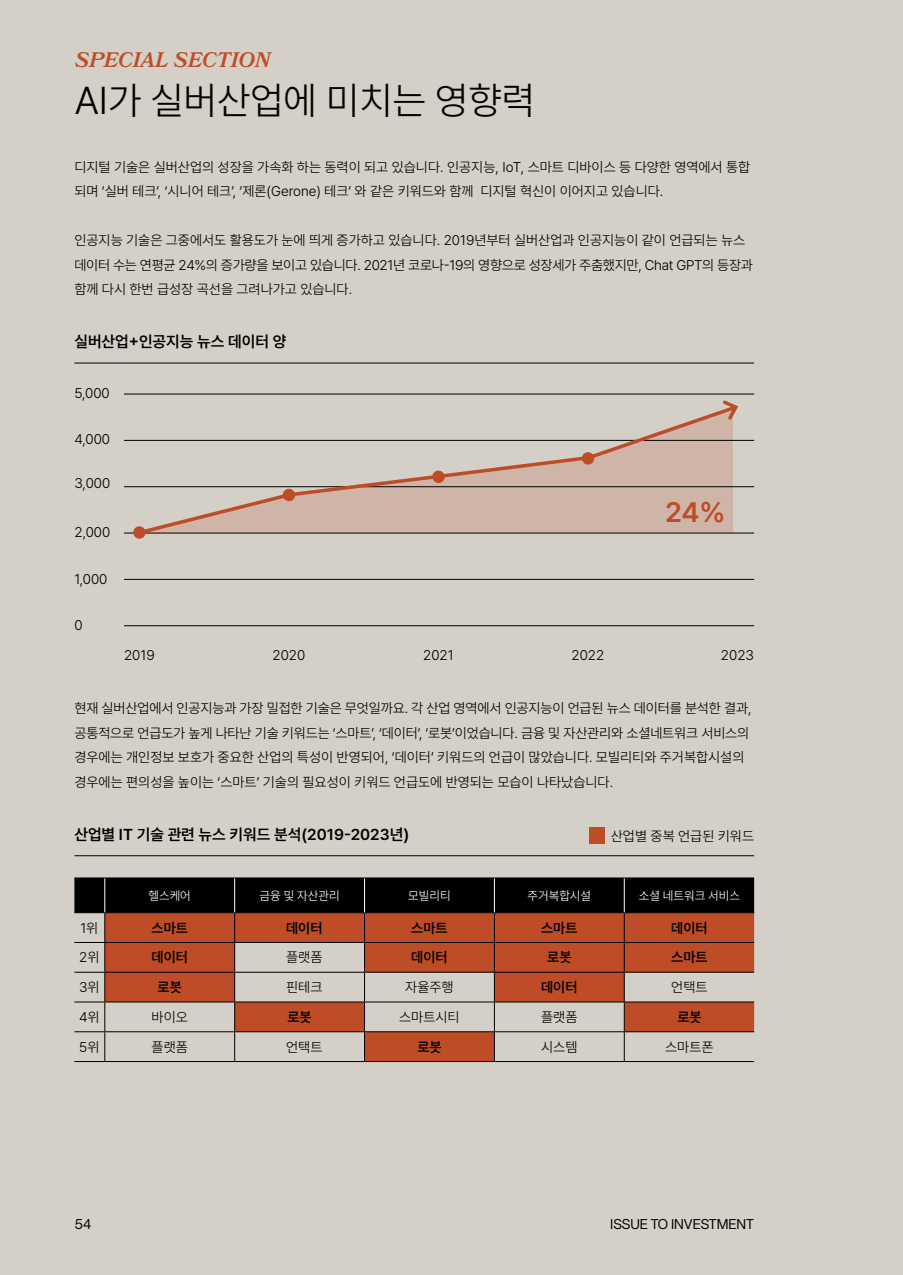
<style>
.page{position:relative;width:903px;height:1275px;background:#d4cfc7}
.page>*{position:absolute;margin:0;border:0;box-sizing:border-box;transform-origin:0 0}
.t1{font:300 38.5px "Pretendard";color:#000}
.t2{font:600 28px "Pretendard";color:#be4c26}
.t3{font:italic 600 21px "Bookmania";color:#be4c26}
.t4{font:600 15.75px "Pretendard";color:#000}
.t5{font:300 14px/24.5px "Pretendard";color:#000}
.t6{font:600 14px "Pretendard";color:#000}
.t7{font:14px "Elza";color:#000}
.t8{font:300 12.25px "Pretendard";color:#fff}
</style>
<div class="page">
<hr style="left:74px;top:363px;width:680px;height:1px;background:#000">
<hr style="left:124px;top:579px;width:630px;height:1px;background:#000">
<hr style="left:124px;top:533px;width:630px;height:1px;background:#000">
<hr style="left:124px;top:625px;width:630px;height:1px;background:#000">
<hr style="left:124px;top:486px;width:630px;height:1px;background:#000">
<hr style="left:124px;top:440px;width:630px;height:1px;background:#000">
<hr style="left:124px;top:394px;width:630px;height:1px;background:#000">
<svg style="left:136px;top:410px;width:604px;height:124px"></svg>
<svg style="left:720px;top:400px;width:20px;height:23px"></svg>
<div style="left:133px;top:526px;width:13px;height:13px;background:#be4c26;border-radius:50%"></div>
<div style="left:283px;top:489px;width:12px;height:12px;background:#be4c26;border-radius:50%"></div>
<div style="left:432px;top:471px;width:13px;height:12px;background:#be4c26;border-radius:50%"></div>
<div style="left:582px;top:452px;width:12px;height:13px;background:#be4c26;border-radius:50%"></div>
<hr style="left:74px;top:855px;width:680px;height:1px;background:#000">
<hr style="left:74px;top:1061px;width:31px;height:1px;background:#000">
<hr style="left:105px;top:1061px;width:130px;height:1px;background:#000">
<hr style="left:235px;top:1061px;width:129px;height:1px;background:#000">
<hr style="left:364px;top:1061px;width:130px;height:1px;background:#000">
<hr style="left:494px;top:1061px;width:130px;height:1px;background:#000">
<hr style="left:624px;top:1061px;width:130px;height:1px;background:#000">
<hr style="left:74px;top:877px;width:31px;height:1px;background:#000">
<hr style="left:105px;top:877px;width:130px;height:1px;background:#000">
<hr style="left:235px;top:877px;width:129px;height:1px;background:#000">
<hr style="left:364px;top:877px;width:130px;height:1px;background:#000">
<hr style="left:494px;top:877px;width:130px;height:1px;background:#000">
<hr style="left:624px;top:877px;width:130px;height:1px;background:#000">
<svg style="left:74px;top:878px;width:680px;height:183px"></svg>
<hr style="left:494px;top:878px;width:1px;height:34px;background:#fff">
<hr style="left:624px;top:878px;width:1px;height:34px;background:#fff">
<div style="left:589px;top:827px;width:16px;height:17px;background:#be4c26"></div>
<h3 class="t3" style="left:75px;top:48px;width:197px">SPECIAL SECTION</h3>
<h1 class="t1" style="left:75px;top:74px;width:462px">AI가 실버산업에 미치는 영향력</h1>
<p class="t5" style="left:74px;top:154px;width:677px">디지털 기술은 실버산업의 성장을 가속화 하는 동력이 되고 있습니다. 인공지능, IoT, 스마트 디바이스 등 다양한 영역에서 통합 되며 ‘실버 테크’, ‘시니어 테크’, ‘제론(Gerone) 테크’ 와 같은 키워드와 함께 디지털 혁신이 이어지고 있습니다.</p>
<p class="t5" style="left:74px;top:228px;width:680px">인공지능 기술은 그중에서도 활용도가 눈에 띄게 증가하고 있습니다. 2019년부터 실버산업과 인공지능이 같이 언급되는 뉴스 데이터 수는 연평균 24%의 증가량을 보이고 있습니다. 2021년 코로나-19의 영향으로 성장세가 주춤했지만, Chat GPT의 등장과 함께 다시 한번 급성장 곡선을 그려나가고 있습니다.</p>
<p class="t4" style="left:74px;top:330px;width:213px">실버산업+인공지능 뉴스 데이터 양</p>
<p class="t5" style="left:74px;top:381px;width:37px">5,000</p>
<p class="t5" style="left:74px;top:427px;width:37px">4,000</p>
<p class="t5" style="left:74px;top:471px;width:37px">3,000</p>
<p class="t5" style="left:74px;top:520px;width:37px">2,000</p>
<p class="t5" style="left:74px;top:566px;width:34px">1,000</p>
<p class="t5" style="left:74px;top:612px;width:10px">0</p>
<p class="t5" style="left:124px;top:642px;width:32px">2019</p>
<p class="t5" style="left:272px;top:642px;width:34px">2020</p>
<p class="t5" style="left:423px;top:642px;width:32px">2021</p>
<p class="t5" style="left:571px;top:642px;width:34px">2022</p>
<p class="t5" style="left:721px;top:642px;width:35px">2023</p>
<h2 class="t2" style="left:665px;top:491px;width:62px">24%</h2>
<p class="t5" style="left:74px;top:696px;width:678px">현재 실버산업에서 인공지능과 가장 밀접한 기술은 무엇일까요. 각 산업 영역에서 인공지능이 언급된 뉴스 데이터를 분석한 결과, 공통적으로 언급도가 높게 나타난 기술 키워드는 ‘스마트’, ‘데이터’, ‘로봇’이었습니다. 금융 및 자산관리와 소셜네트워크 서비스의 경우에는 개인정보 보호가 중요한 산업의 특성이 반영되어, ‘데이터’ 키워드의 언급이 많았습니다. 모빌리티와 주거복합시설의 경우에는 편의성을 높이는 ‘스마트’ 기술의 필요성이 키워드 언급도에 반영되는 모습이 나타났습니다.</p>
<p class="t4" style="left:74px;top:823px;width:336px">산업별 IT 기술 관련 뉴스 키워드 분석(2019-2023년)</p>
<p class="t5" style="left:611px;top:823px;width:145px">산업별 중복 언급된 키워드</p>
<p class="t8" style="left:149px;top:887px;width:44px">헬스케어</p>
<p class="t8" style="left:260px;top:887px;width:81px">금융 및 자산관리</p>
<p class="t8" style="left:408px;top:887px;width:44px">모빌리티</p>
<p class="t8" style="left:527px;top:887px;width:65px">주거복합시설</p>
<p class="t8" style="left:639px;top:887px;width:103px">소셜 네트워크 서비스</p>
<p class="t5" style="left:80px;top:915px;width:20px">1위</p>
<p class="t6" style="left:152px;top:917px;width:38px">스마트</p>
<p class="t6" style="left:286px;top:917px;width:38px">데이터</p>
<p class="t6" style="left:411px;top:917px;width:38px">스마트</p>
<p class="t6" style="left:541px;top:917px;width:38px">스마트</p>
<p class="t6" style="left:671px;top:917px;width:38px">데이터</p>
<p class="t5" style="left:79px;top:945px;width:22px">2위</p>
<p class="t6" style="left:152px;top:947px;width:38px">데이터</p>
<p class="t5" style="left:286px;top:945px;width:38px">플랫폼</p>
<p class="t6" style="left:411px;top:947px;width:38px">데이터</p>
<p class="t6" style="left:547px;top:947px;width:26px">로봇</p>
<p class="t6" style="left:671px;top:947px;width:38px">스마트</p>
<p class="t5" style="left:79px;top:974px;width:22px">3위</p>
<p class="t6" style="left:158px;top:977px;width:26px">로봇</p>
<p class="t5" style="left:286px;top:974px;width:38px">핀테크</p>
<p class="t5" style="left:405px;top:974px;width:50px">자율주행</p>
<p class="t6" style="left:541px;top:977px;width:38px">데이터</p>
<p class="t5" style="left:671px;top:974px;width:38px">언택트</p>
<p class="t5" style="left:79px;top:1004px;width:22px">4위</p>
<p class="t5" style="left:152px;top:1004px;width:38px">바이오</p>
<p class="t6" style="left:287px;top:1007px;width:26px">로봇</p>
<p class="t5" style="left:399px;top:1004px;width:62px">스마트시티</p>
<p class="t5" style="left:541px;top:1004px;width:38px">플랫폼</p>
<p class="t6" style="left:677px;top:1007px;width:26px">로봇</p>
<p class="t5" style="left:79px;top:1034px;width:22px">5위</p>
<p class="t5" style="left:152px;top:1034px;width:38px">플랫폼</p>
<p class="t5" style="left:286px;top:1034px;width:38px">언택트</p>
<p class="t6" style="left:417px;top:1037px;width:26px">로봇</p>
<p class="t5" style="left:541px;top:1034px;width:38px">시스템</p>
<p class="t5" style="left:665px;top:1034px;width:50px">스마트폰</p>
<p class="t7" style="left:74px;top:1215px;width:18px">54</p>
<p class="t7" style="left:610px;top:1215px;width:145px">ISSUE TO INVESTMENT</p>
</div>
